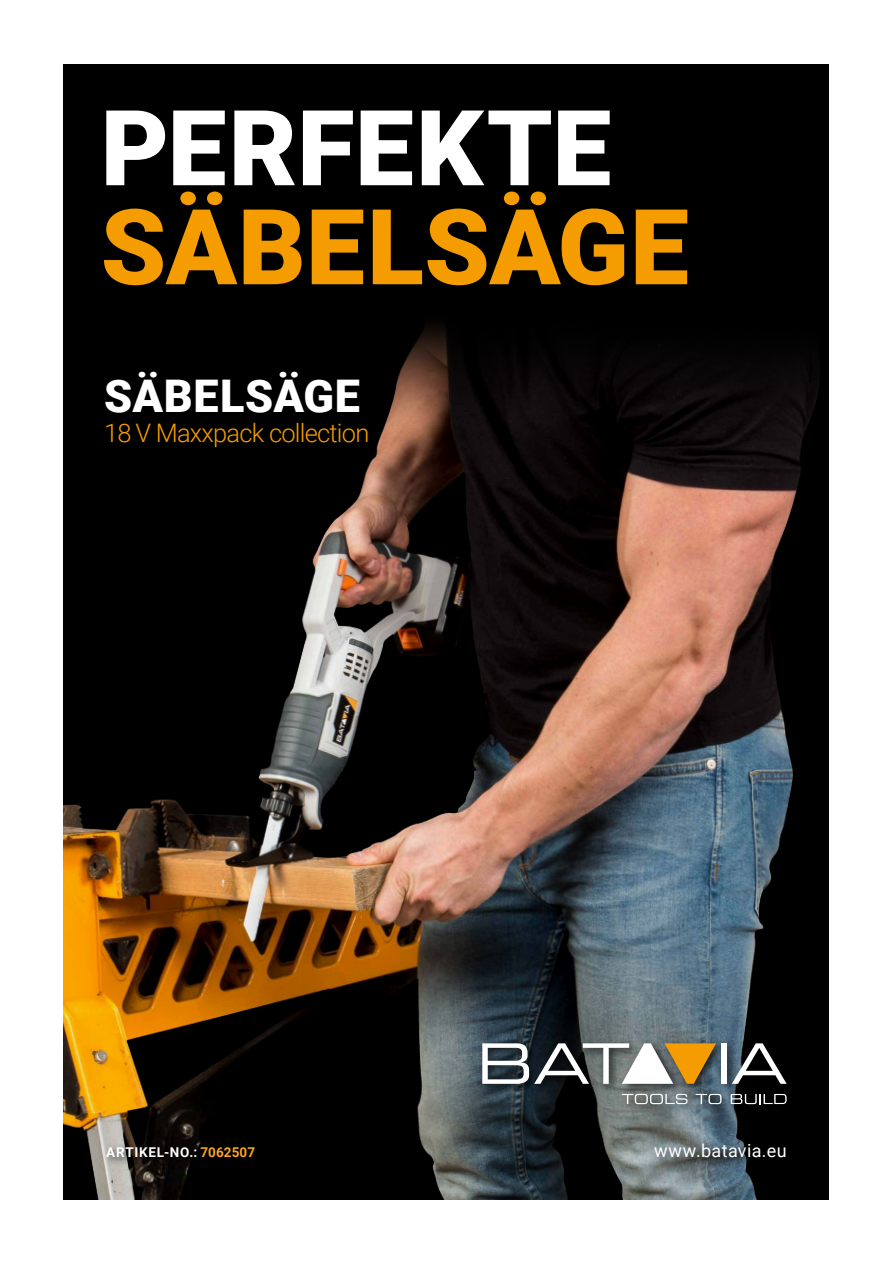
<style>
.page{position:relative;width:893px;height:1263px;background:#fff}
.page>*{position:absolute;margin:0;border:0;box-sizing:border-box;transform-origin:0 0}
.t1{font:900 105px "Roboto";color:#f59c00}
.t2{font:900 105px "Roboto";letter-spacing:.005em;color:#fff}
.t3{font:900 45px "Roboto";letter-spacing:.015em;color:#fff}
.t4{font:300 25.5px "Roboto";letter-spacing:-.03em;color:#f59c00}
.t5{font:18px "Roboto";letter-spacing:.02em;color:#fff}
.t6{font:700 13.5px "Roboto";letter-spacing:.045em;color:#fff}
.s1{color:#f7a623}
</style>
<div class="page">
<img style="left:64px;top:64px;width:765px;height:1135px">
<div style="left:650px;top:1138px;width:147px;height:30px;background:#000;opacity:.75"></div>
<div style="left:102px;top:1142px;width:163px;height:26px;background:#000;opacity:.75"></div>
<div style="left:101px;top:367px;width:278px;height:91px;background:#000"></div>
<div style="left:478px;top:1039px;width:320px;height:76px;background:#000;opacity:.75"></div>
<div style="left:721px;top:1043px;width:6px;height:41px;background:#fff"></div>
<svg style="left:732px;top:1043px;width:55px;height:41px"></svg>
<svg style="left:482px;top:1043px;width:234px;height:41px"></svg>
<svg style="left:622px;top:1094px;width:65px;height:10px"></svg>
<svg style="left:696px;top:1094px;width:25px;height:10px"></svg>
<svg style="left:731px;top:1094px;width:56px;height:10px"></svg>
<h1 class="t2" style="left:101px;top:88px;width:512px">PERFEKTE</h1>
<h1 class="t1" style="left:101px;top:187px;width:590px">SÄBELSÄGE</h1>
<h2 class="t3" style="left:104px;top:370px;width:257px">SÄBELSÄGE</h2>
<p class="t4" style="left:104px;top:415px;width:267px">18 V Maxxpack collection</p>
<p class="t6" style="left:106px;top:1146px;width:150px">ARTIKEL-NO.: <span class="s1">7062507</span></p>
<p class="t5" style="left:654px;top:1143px;width:134px">www.batavia.eu</p>
</div>
